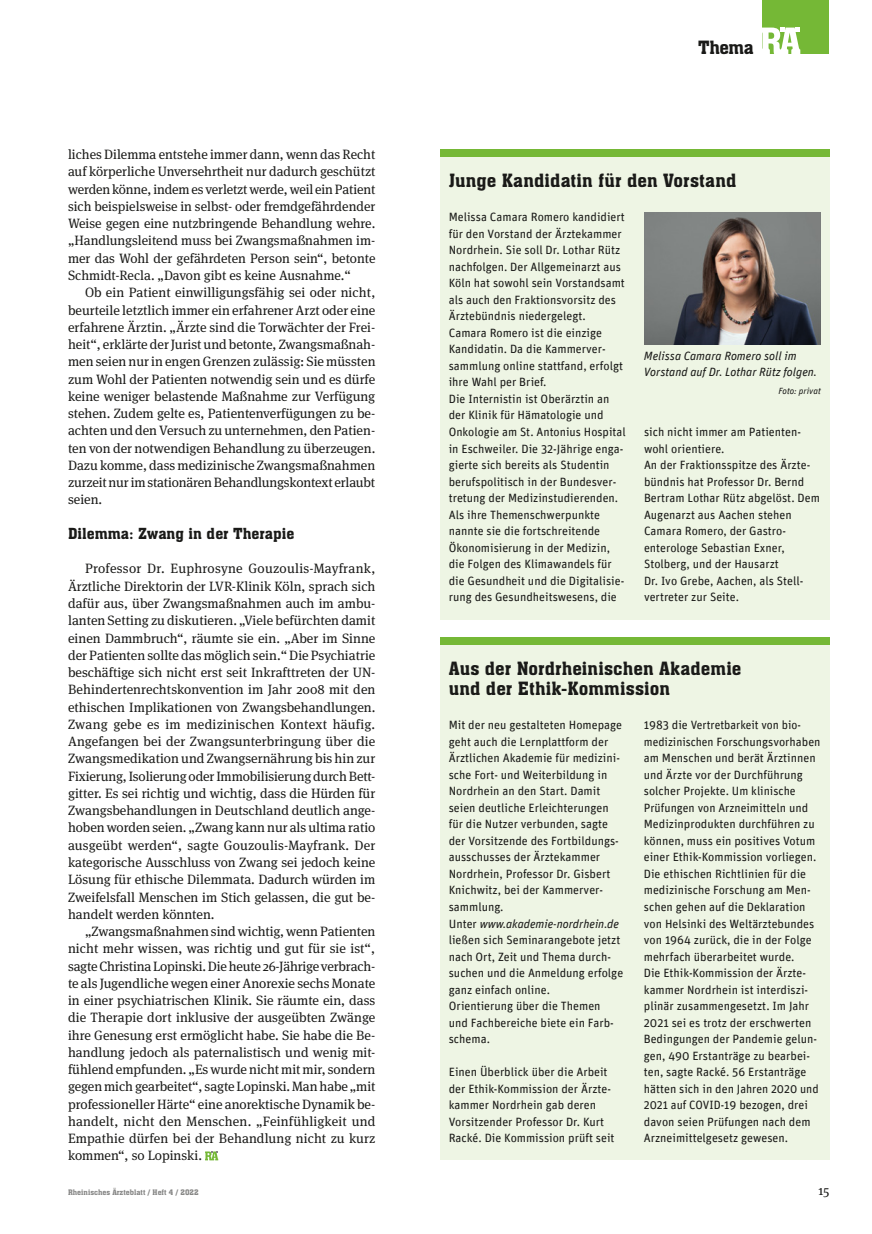
<style>
.page{position:relative;width:872px;height:1234px;background:#fff}
.page>*{position:absolute;margin:0;border:0;box-sizing:border-box;transform-origin:0 0}
.t1{font:18px/19.5px "Aachen BT";letter-spacing:.005em;color:#1a1a18}
.t2{font:15px "Aachen BT";color:#1a1a18}
.t3{font:13.5px/17.2px "Meta Serif OT";color:#1a1a18;text-align:justify}
.t4{font:12px/16.5px "Unit";color:#1a1a18}
.t5{font:italic 12px/16.5px "Unit";color:#1a1a18}
.t6{font:italic 9px "Unit";color:#1a1a18}
.t7{font:7.5px "Aachen BT";color:#878786}
.s1{font-style:italic}
</style>
<div class="page">
<div style="left:762px;top:0;width:67px;height:54px;background:#75b836"></div>
<svg style="left:762px;top:28px;width:38px;height:26px"></svg>
<svg style="left:205px;top:1151px;width:13px;height:9px"></svg>
<div style="left:440px;top:149px;width:389px;height:8px;background:#75b836"></div>
<div style="left:440px;top:157px;width:389px;height:462px;background:#eef5e4"></div>
<img style="left:644px;top:213px;width:177px;height:131px">
<div style="left:440px;top:637px;width:389px;height:8px;background:#75b836"></div>
<div style="left:440px;top:645px;width:389px;height:515px;background:#eef5e4"></div>
<p class="t3" style="left:68px;top:146px;width:309px">liches Dilemma entstehe immer dann, wenn das Recht auf körperliche Unversehrtheit nur dadurch geschützt werden könne, indem es verletzt werde, weil ein Patient sich beispielsweise in selbst- oder fremdgefährdender Weise gegen eine nutzbringende Behandlung wehre. „Handlungsleitend muss bei Zwangsmaßnahmen im&shy;mer das Wohl der gefährdeten Person sein“, betonte Schmidt-Recla. „Davon gibt es keine Ausnahme.“</p>
<p class="t3" style="left:68px;top:284px;width:309px;text-indent:17px">Ob ein Patient einwilligungsfähig sei oder nicht, beurteile letztlich immer ein erfahrener Arzt oder eine erfahrene Ärztin. „Ärzte sind die Torwächter der Frei&shy;heit“, erklärte der Jurist und betonte, Zwangsmaßnah&shy;men seien nur in engen Grenzen zulässig: Sie müssten zum Wohl der Patienten notwendig sein und es dürfe keine weniger belastende Maßnahme zur Verfügung stehen. Zudem gelte es, Patientenverfügungen zu be&shy;achten und den Versuch zu unternehmen, den Patien&shy;ten von der notwendigen Behandlung zu überzeugen.<br>Dazu komme, dass medizinische Zwangsmaßnahmen zurzeit nur im stationären Behandlungskontext erlaubt seien.</p>
<p class="t2" style="left:68px;top:524px;width:228px">Dilemma: Zwang in der Therapie</p>
<p class="t3" style="left:68px;top:560px;width:309px;text-indent:17px">Professor Dr. Euphrosyne Gouzoulis-Mayfrank, Ärztliche Direktorin der LVR-Klinik Köln, sprach sich dafür aus, über Zwangsmaßnahmen auch im ambu&shy;lanten Setting zu diskutieren. „Viele befürchten damit einen Dammbruch“, räumte sie ein. „Aber im Sinne der Patienten sollte das möglich sein.“ Die Psychiatrie beschäftige sich nicht erst seit Inkrafttreten der UN-Behindertenrechtskonvention im Jahr 2008 mit den ethischen Implikationen von Zwangsbehandlungen.<br>Zwang gebe es im medizinischen Kontext häufig.<br>Angefangen bei der Zwangsunterbringung über die Zwangsmedikation und Zwangsernährung bis hin zur Fixierung, Isolierung oder Immobilisierung durch Bett&shy;gitter. Es sei richtig und wichtig, dass die Hürden für Zwangsbehandlungen in Deutschland deutlich ange&shy;hoben worden seien. „Zwang kann nur als ultima ratio ausgeübt werden“, sagte Gouzoulis-Mayfrank. Der kategorische Ausschluss von Zwang sei jedoch keine Lösung für ethische Dilemmata. Dadurch würden im Zweifelsfall Menschen im Stich gelassen, die gut be&shy;handelt werden könnten.</p>
<p class="t3" style="left:68px;top:922px;width:309px;text-indent:17px">„Zwangsmaßnahmen sind wichtig, wenn Patienten nicht mehr wissen, was richtig und gut für sie ist“, sagte Christina Lopinski. Die heute 26-Jährige verbrach&shy;te als Jugendliche wegen einer Anorexie sechs Monate in einer psychiatrischen Klinik. Sie räumte ein, dass die Therapie dort inklusive der ausgeübten Zwänge ihre Genesung erst ermöglicht habe. Sie habe die Be&shy;handlung jedoch als paternalistisch und wenig mit&shy;fühlend empfunden. „Es wurde nicht mit mir, sondern gegen mich gearbeitet“, sagte Lopinski. Man habe „mit professioneller Härte“ eine anorektische Dynamik be&shy;handelt, nicht den Menschen. „Feinfühligkeit und Empathie dürfen bei der Behandlung nicht zu kurz kommen“, so Lopinski.</p>
<h1 class="t1" style="left:698px;top:37px;width:57px">Thema</h1>
<h1 class="t1" style="left:449px;top:170px;width:289px">Junge Kandidatin für den Vorstand</h1>
<p class="t4" style="left:449px;top:209px;width:178px">Melissa Camara Romero kandidiert für den Vorstand der Ärztekammer<br>Nordrhein. Sie soll Dr. Lothar Rütz nachfolgen. Der Allgemeinarzt aus<br>Köln hat sowohl sein Vorstandsamt als auch den Fraktionsvorsitz des<br>Ärztebündnis niedergelegt.<br>Camara Romero ist die einzige<br>Kandidatin. Da die Kammerver&shy;sammlung online stattfand, erfolgt ihre Wahl per Brief.<br>Die Internistin ist Oberärztin an der Klinik für Hämatologie und<br>Onkologie am St. Antonius Hospital in Eschweiler. Die 32-Jährige enga&shy;gierte sich bereits als Studentin berufspolitisch in der Bundesver&shy;tretung der Medizinstudierenden.<br>Als ihre Themenschwerpunkte nannte sie die fortschreitende<br>Ökonomisierung in der Medizin, die Folgen des Klimawandels für die Gesundheit und die Digitalisie&shy;rung des Gesundheitswesens, die</p>
<p class="t5" style="left:644px;top:347px;width:175px">Melissa Camara Romero soll im<br>Vorstand auf Dr. Lothar Rütz folgen.</p>
<p class="t6" style="left:778px;top:385px;width:44px">Foto: privat</p>
<p class="t4" style="left:644px;top:423px;width:177px">sich nicht immer am Patienten&shy;wohl orientiere.<br>An der Fraktionsspitze des Ärzte&shy;bündnis hat Professor Dr. Bernd<br>Bertram Lothar Rütz abgelöst. Dem<br>Augenarzt aus Aachen stehen<br>Camara Romero, der Gastro&shy;enterologe Sebastian Exner,<br>Stolberg, und der Hausarzt<br>Dr. Ivo Grebe, Aachen, als Stell&shy;vertreter zur Seite.</p>
<h1 class="t1" style="left:449px;top:658px;width:294px">Aus der Nordrheinischen Akademie und der Ethik-Kommission</h1>
<p class="t4" style="left:449px;top:716px;width:176px">Mit der neu gestalteten Homepage geht auch die Lernplattform der<br>Ärztlichen Akademie für medizini&shy;sche Fort- und Weiterbildung in<br>Nordrhein an den Start. Damit seien deutliche Erleichterungen für die Nutzer verbunden, sagte der Vorsitzende des Fortbildungs&shy;ausschusses der Ärztekammer<br>Nordrhein, Professor Dr. Gisbert<br>Knichwitz, bei der Kammerver&shy;sammlung.<br>Unter <span class="s1">www.akademie-nordrhein.de </span>ließen sich Seminarangebote jetzt nach Ort, Zeit und Thema durch&shy;suchen und die Anmeldung erfolge ganz einfach online.<br>Orientierung über die Themen<br>und Fachbereiche biete ein Farb&shy;schema.</p>
<p class="t4" style="left:449px;top:1063px;width:167px">Einen Überblick über die Arbeit der Ethik-Kommission der Ärzte&shy;kammer Nordrhein gab deren<br>Vorsitzender Professor Dr. Kurt<br>Racké. Die Kommission prüft seit</p>
<p class="t4" style="left:644px;top:716px;width:178px">1983 die Vertretbarkeit von bio&shy;medizinischen Forschungsvorhaben am Menschen und berät Ärztinnen und Ärzte vor der Durchführung solcher Projekte. Um klinische<br>Prüfungen von Arzneimitteln und<br>Medizinprodukten durchführen zu können, muss ein positives Votum einer Ethik-Kommission vorliegen.<br>Die ethischen Richtlinien für die medizinische Forschung am Men&shy;schen gehen auf die Deklaration von Helsinki des Weltärztebundes von 1964 zurück, die in der Folge mehrfach überarbeitet wurde.<br>Die Ethik-Kommission der Ärzte&shy;kammer Nordrhein ist interdiszi&shy;plinär zusammengesetzt. Im Jahr<br>2021 sei es trotz der erschwerten<br>Bedingungen der Pandemie gelun&shy;gen, 490 Erstanträge zu bearbei&shy;ten, sagte Racké. 56 Erstanträge hätten sich in den Jahren 2020 und<br>2021 auf COVID-19 bezogen, drei davon seien Prüfungen nach dem<br>Arzneimittelgesetz gewesen.</p>
<p class="t7" style="left:68px;top:1187px;width:132px">Rheinisches Ärzteblatt / Heft 4 / 2022</p>
<p class="t3" style="left:818px;top:1181px;width:13px">15</p>
</div>
